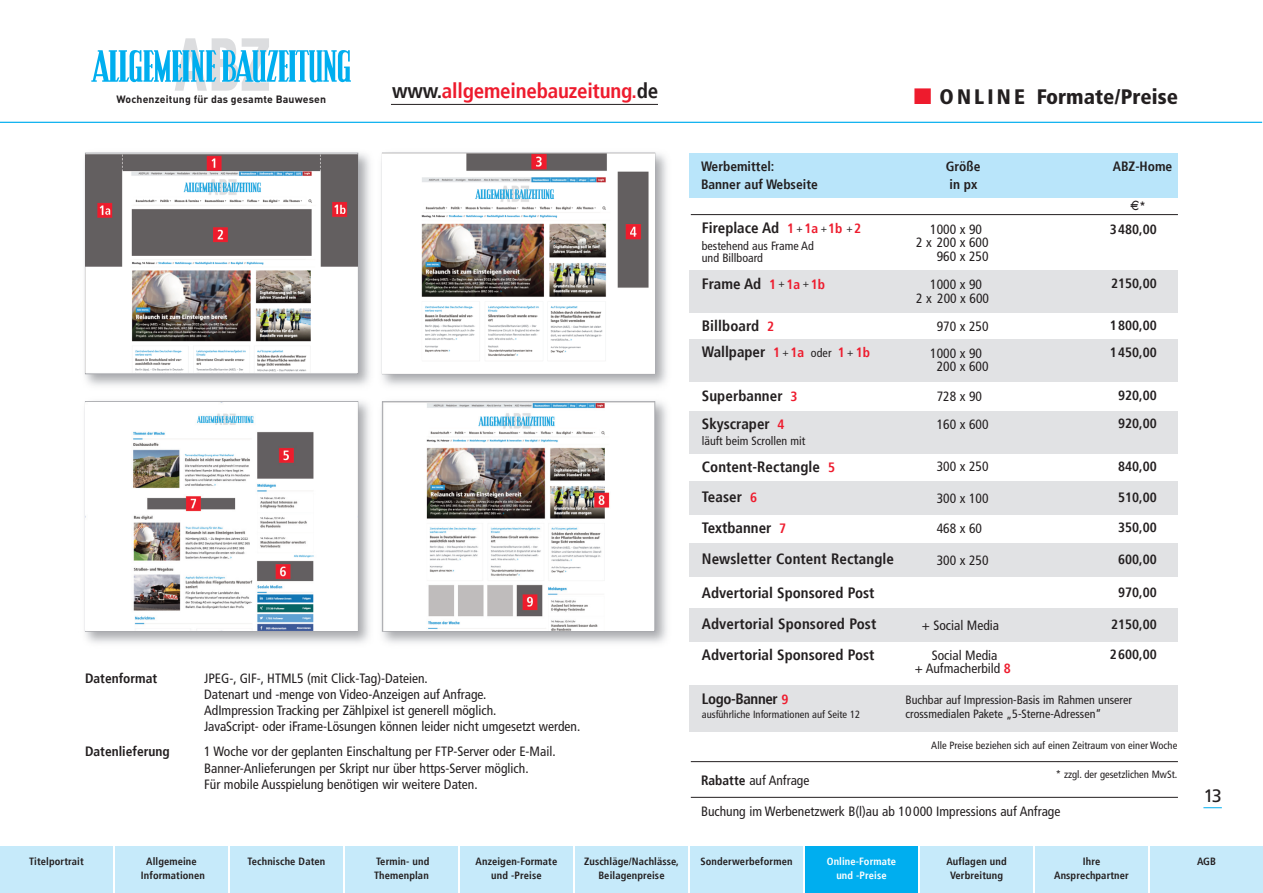
<style>
.page{position:relative;width:1263px;height:893px;background:#fff}
.page>*{position:absolute;margin:0;border:0;box-sizing:border-box;transform-origin:0 0}
.t1{font:700 condensed 21px "Frutiger";letter-spacing:-.01em;color:#ee1b2d}
.t2{font:900 condensed 21px "Frutiger";color:#231f20}
.t3{font:18px "Frutiger";color:#231f20}
.t4{font:700 condensed 15px "Frutiger";color:#231f20}
.t5{font:700 condensed 15px "Frutiger";letter-spacing:-.025em;color:#231f20}
.t6{font:condensed 13.5px/13.5px "Frutiger";color:#231f20;text-align:center}
.t7{font:700 condensed 13.5px "Frutiger";color:#231f20}
.t8{font:condensed 12px/12px "Frutiger";color:#231f20}
.t9{font:12px "Euro font";color:#231f20;scale:.85 1}
.t10{font:700 condensed 10.5px/13.5px "Frutiger";letter-spacing:.01em;color:#231f20;text-align:center}
.t11{font:condensed 10.5px "Frutiger";color:#231f20}
.t12{font:10.5px "DIN Bold Alternate";letter-spacing:.015em;color:#231f20}
.t13{font:700 condensed 10.5px/13.5px "Frutiger";letter-spacing:.01em;color:#fff;text-align:center}
.s1{color:#231f20}
.s2{color:#ee1b2d}
.s3{font-family:"Frutiger";font-weight:700;font-stretch:condensed}
.s4{font-size:13.5px;color:#ee1b2d}
.s5{font-weight:400;font-size:10.5px}
.s6{font-weight:400;font-size:12px}
.s7{font-weight:700;color:#ee1b2d}
.s8{font-weight:700}
</style>
<div class="page">
<div style="left:0;top:846px;width:113px;height:47px;background:#c6eafa"></div>
<div style="left:115px;top:846px;width:113px;height:47px;background:#c6eafa"></div>
<div style="left:230px;top:846px;width:113px;height:47px;background:#c6eafa"></div>
<div style="left:345px;top:846px;width:113px;height:47px;background:#c6eafa"></div>
<div style="left:460px;top:846px;width:113px;height:47px;background:#c6eafa"></div>
<div style="left:575px;top:846px;width:113px;height:47px;background:#c6eafa"></div>
<div style="left:690px;top:846px;width:113px;height:47px;background:#c6eafa"></div>
<div style="left:805px;top:846px;width:113px;height:47px;background:#00aeef"></div>
<div style="left:920px;top:846px;width:113px;height:47px;background:#c6eafa"></div>
<div style="left:1035px;top:846px;width:113px;height:47px;background:#c6eafa"></div>
<div style="left:1150px;top:846px;width:113px;height:47px;background:#c6eafa"></div>
<img style="left:84px;top:152px;width:286px;height:234px">
<div style="left:85px;top:153px;width:273px;height:221px;border:1px solid #a8a9ad"></div>
<img style="left:86px;top:154px;width:271px;height:218px">
<img style="left:381px;top:152px;width:286px;height:234px">
<img style="left:383px;top:154px;width:271px;height:219px">
<div style="left:689px;top:153px;width:489px;height:44px;background:#b9e5fa"></div>
<div style="left:689px;top:270px;width:489px;height:43px;background:#e1e2e4"></div>
<svg style="left:1203px;top:807px;width:19px;height:1px"></svg>
<hr style="left:0;top:122px;width:1262px;height:1px;background:#00aeef">
<div style="left:689px;top:339px;width:489px;height:43px;background:#e1e2e4"></div>
<div style="left:689px;top:411px;width:489px;height:42px;background:#e1e2e4"></div>
<div style="left:689px;top:482px;width:489px;height:33px;background:#e1e2e4"></div>
<div style="left:689px;top:685px;width:489px;height:47px;background:#e1e2e4"></div>
<hr style="left:691px;top:761px;width:487px;height:1px;background:#231f20">
<hr style="left:691px;top:797px;width:487px;height:1px;background:#231f20">
<hr style="left:691px;top:214px;width:487px;height:1px;background:#231f20">
<svg style="left:91px;top:38px;width:260px;height:53px"></svg>
<hr style="left:391px;top:104px;width:267px;height:1px;background:#231f20">
<img style="left:84px;top:401px;width:583px;height:242px">
<img style="left:383px;top:402px;width:271px;height:229px">
<img style="left:86px;top:402px;width:271px;height:229px">
<div style="left:689px;top:544px;width:489px;height:33px;background:#e1e2e4"></div>
<div style="left:689px;top:609px;width:489px;height:33px;background:#e1e2e4"></div>
<p class="t12" style="left:116px;top:95px;width:211px">Wochenzeitung für das gesamte Bauwesen</p>
<h1 class="t1" style="left:392px;top:83px;width:268px"><span class="s1">www.</span>allgemeinebauzeitung.<span class="s1">de</span></h1>
<p class="t7" style="left:85px;top:674px;width:74px">Datenformat</p>
<p class="t6" style="left:204px;top:672px;width:378px;line-height:15.9px;text-align:left">JPEG-, GIF-, HTML5 (mit Click-Tag)-Dateien.<br>Datenart und -menge von Video-Anzeigen auf Anfrage.<br>AdImpression Tracking per Zählpixel ist generell möglich.<br>JavaScript- oder iFrame-Lösungen können leider nicht umgesetzt werden.</p>
<p class="t7" style="left:85px;top:747px;width:86px">Datenlieferung</p>
<p class="t6" style="left:204px;top:744px;width:353px;line-height:16.5px;text-align:left">1 Woche vor der geplanten Einschaltung per FTP-Server oder E-Mail.<br>Banner-Anlieferungen per Skript nur über https-Server möglich.<br>Für mobile Ausspielung benötigen wir weitere Daten.</p>
<h1 class="t2" style="left:914px;top:88px;width:266px"><span class="s2">■</span> ONLINE Formate/Preise</h1>
<p class="t7" style="left:701px;top:161px;width:75px">Werbemittel:</p>
<p class="t7" style="left:946px;top:161px;width:36px">Größe</p>
<p class="t7" style="left:1113px;top:161px;width:61px">ABZ-Home</p>
<p class="t7" style="left:701px;top:179px;width:118px">Banner auf Webseite</p>
<p class="t7" style="left:949px;top:179px;width:29px">in px</p>
<p class="t6" style="left:930px;top:223px;width:53px">1000 x 90</p>
<p class="t6" style="left:916px;top:237px;width:74px">2 x 200 x 600</p>
<p class="t6" style="left:937px;top:250px;width:53px">960 x 250</p>
<p class="t9" style="left:1130px;top:199px;width:20px">F<span class="s3">*</span></p>
<p class="t4" style="left:702px;top:223px;width:161px">Fireplace Ad <span class="s4">1</span> <span class="s5">+</span> <span class="s4">1a</span> <span class="s5">+</span> <span class="s4">1b</span> <span class="s5">+</span> <span class="s4">2</span></p>
<p class="t8" style="left:702px;top:240px;width:114px">bestehend aus Frame Ad und Billboard</p>
<p class="t7" style="left:1110px;top:224px;width:48px">3480,00</p>
<p class="t4" style="left:702px;top:278px;width:125px">Frame Ad <span class="s4">1</span> <span class="s5">+</span> <span class="s4">1a</span> <span class="s5">+</span> <span class="s4">1b</span></p>
<p class="t6" style="left:916px;top:279px;width:75px">1000 x 90<br>2 x 200 x 600</p>
<p class="t7" style="left:1111px;top:278px;width:47px">2150,00</p>
<p class="t4" style="left:702px;top:320px;width:74px">Billboard <span class="s4">2</span></p>
<p class="t6" style="left:937px;top:320px;width:53px">970 x 250</p>
<p class="t7" style="left:1110px;top:320px;width:48px">1800,00</p>
<p class="t4" style="left:702px;top:347px;width:170px">Wallpaper <span class="s4">1</span> <span class="s5">+</span> <span class="s4">1a</span> <span class="s6">oder</span> <span class="s4">1</span> <span class="s5">+</span> <span class="s4">1b</span></p>
<p class="t6" style="left:930px;top:347px;width:60px">1000 x 90<br>200 x 600</p>
<p class="t7" style="left:1110px;top:347px;width:48px">1450,00</p>
<p class="t4" style="left:702px;top:390px;width:97px">Superbanner <span class="s4">3</span></p>
<p class="t6" style="left:937px;top:391px;width:47px">728 x 90</p>
<p class="t7" style="left:1118px;top:390px;width:40px">920,00</p>
<p class="t4" style="left:702px;top:418px;width:84px">Skyscraper <span class="s4">4</span></p>
<p class="t8" style="left:702px;top:436px;width:105px">läuft beim Scrollen mit</p>
<p class="t6" style="left:937px;top:419px;width:53px">160 x 600</p>
<p class="t7" style="left:1118px;top:418px;width:40px">920,00</p>
<p class="t4" style="left:702px;top:462px;width:135px">Content-Rectangle <span class="s4">5</span></p>
<p class="t6" style="left:937px;top:461px;width:53px">300 x 250</p>
<p class="t7" style="left:1118px;top:462px;width:40px">840,00</p>
<p class="t4" style="left:702px;top:492px;width:57px">Teaser <span class="s4">6</span></p>
<p class="t6" style="left:937px;top:492px;width:53px">300 x 100</p>
<p class="t7" style="left:1118px;top:493px;width:40px">510,00</p>
<p class="t4" style="left:702px;top:522px;width:86px">Textbanner <span class="s4">7</span></p>
<p class="t6" style="left:937px;top:522px;width:47px">468 x 60</p>
<p class="t7" style="left:1118px;top:523px;width:40px">350,00</p>
<p class="t4" style="left:702px;top:554px;width:194px">Newsletter Content Rectangle</p>
<p class="t6" style="left:937px;top:554px;width:53px">300 x 250</p>
<p class="t7" style="left:1118px;top:555px;width:40px">600,00</p>
<p class="t4" style="left:702px;top:587px;width:174px">Advertorial Sponsored Post</p>
<p class="t7" style="left:1118px;top:588px;width:40px">970,00</p>
<p class="t4" style="left:702px;top:619px;width:176px">Advertorial Sponsored Post</p>
<p class="t6" style="left:922px;top:619px;width:79px">+ Social Media</p>
<p class="t7" style="left:1111px;top:620px;width:47px">2150,00</p>
<p class="t4" style="left:702px;top:649px;width:174px">Advertorial Sponsored Post</p>
<p class="t6" style="left:915px;top:649px;width:98px">Social Media<br>+ Aufmacherbild <span class="s7">8</span></p>
<p class="t7" style="left:1110px;top:650px;width:48px">2600,00</p>
<p class="t5" style="left:702px;top:694px;width:88px">Logo-Banner <span class="s4">9</span></p>
<p class="t8" style="left:905px;top:695px;width:228px">Buchbar auf Impression-Basis im Rahmen unserer</p>
<p class="t11" style="left:702px;top:710px;width:160px">ausführliche Informationen auf Seite 12</p>
<p class="t8" style="left:905px;top:709px;width:198px">crossmedialen Pakete „5-Sterne-Adressen“</p>
<p class="t11" style="left:931px;top:741px;width:248px">Alle Preise beziehen sich auf einen Zeitraum von einer Woche</p>
<p class="t11" style="left:1056px;top:770px;width:123px">* zzgl. der gesetzlichen MwSt.</p>
<p class="t6" style="left:701px;top:775px;width:110px"><span class="s8">Rabatte</span> auf Anfrage</p>
<p class="t6" style="left:701px;top:805px;width:361px">Buchung im Werbenetzwerk B(l)au ab 10 000 Impressions auf Anfrage</p>
<h2 class="t3" style="left:1203px;top:789px;width:20px">13</h2>
<p class="t10" style="left:29px;top:856px;width:56px">Titelportrait</p>
<p class="t10" style="left:141px;top:856px;width:66px">Allgemeine<br>Informationen</p>
<p class="t10" style="left:248px;top:856px;width:79px">Technische Daten</p>
<p class="t10" style="left:374px;top:856px;width:57px;text-align:left">Termin- und<br>Themenplan</p>
<p class="t10" style="left:476px;top:856px;width:83px">Anzeigen-Formate und -Preise</p>
<p class="t10" style="left:584px;top:856px;width:96px">Zuschläge/Nachlässe,<br>Beilagenpreise</p>
<p class="t10" style="left:700px;top:856px;width:93px">Sonderwerbeformen</p>
<p class="t13" style="left:827px;top:856px;width:71px">Online-Formate und -Preise</p>
<p class="t10" style="left:946px;top:856px;width:62px">Auflagen und<br>Verbreitung</p>
<p class="t10" style="left:1054px;top:856px;width:76px">Ihre<br>Ansprechpartner</p>
<p class="t10" style="left:1197px;top:856px;width:21px">AGB</p>
</div>
